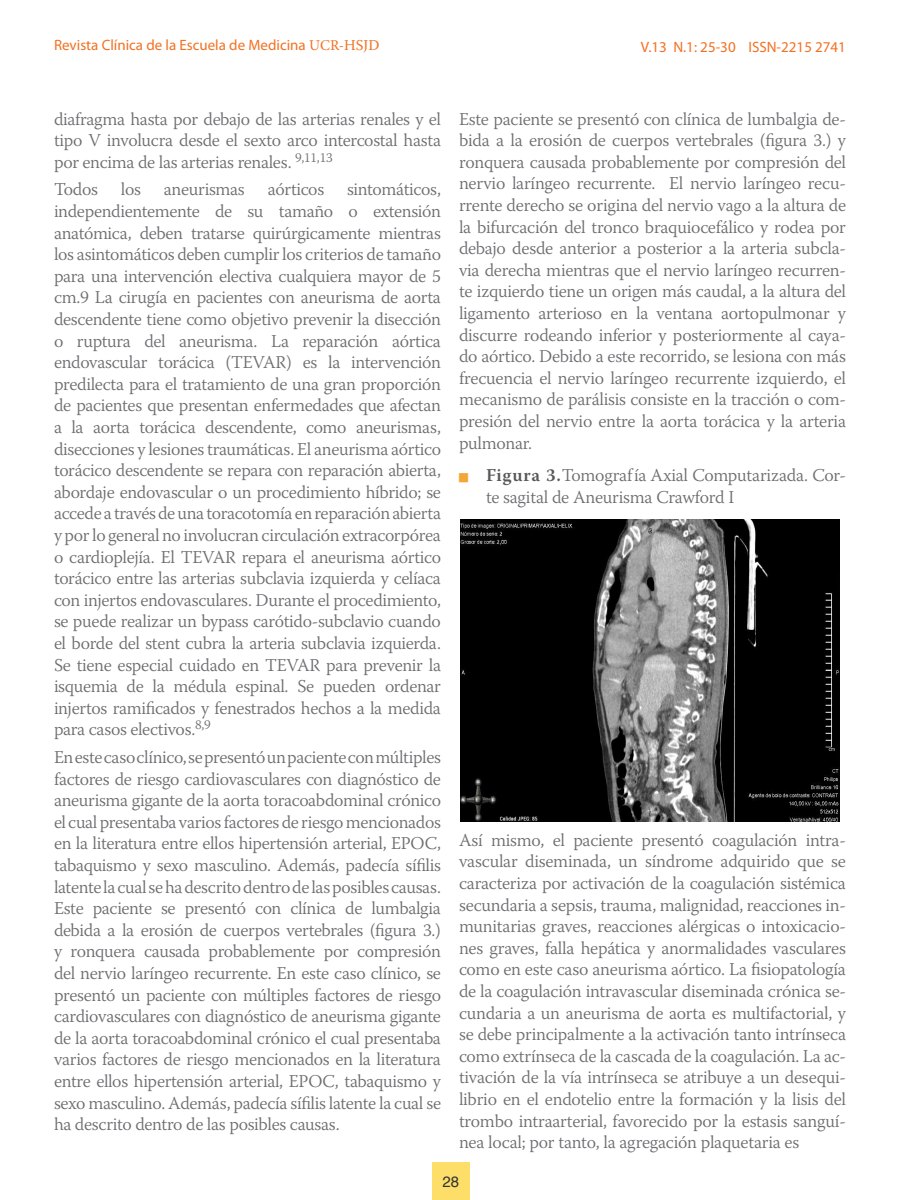
<style>
.page{position:relative;width:900px;height:1200px;background:#fff}
.page>*{position:absolute;margin:0;border:0;box-sizing:border-box;transform-origin:0 0}
.Texto_corrido_espaci{font:300 18px/21.6px "Warnock Pro";letter-spacing:-.02em;color:#6c6d70;text-align:justify}
.Vi_etas{font:300 18px/21.6px "Warnock Pro";letter-spacing:-.015em;color:#6c6d70;text-align:justify}
.t1{font:15px "Myriad Pro";color:#f37021}
.t2{font:15px "Helvetica";color:#333}
.s1{font-family:"Minion Pro"}
.s2{font-family:"Warnock Pro"}
.s3{font-family:"Apple Gothic";font-weight:400;font-size:9px;color:#f4a636}
.s4{font-weight:600;color:#58585a}
</style>
<div class="page">
<div style="left:432px;top:1163px;width:38px;height:37px;background:#fcde69"></div>
<img style="left:460px;top:519px;width:380px;height:303px">
<p class="t1" style="left:54px;top:36px;width:327px">Revista Clínica de la Escuela de Medicina <span class="s1">UCR-</span><span class="s2">HSJD</span></p>
<p class="t1" style="left:641px;top:38px;width:207px">V.13 N.1: 25-30 ISSN-2215 2741</p>
<p class="Texto_corrido_espaci" style="left:54px;top:108px;width:389px">diafragma hasta por debajo de las arterias renales y el tipo V involucra desde el sexto arco intercostal hasta por encima de las arterias renales. <sup>9,11,13</sup></p>
<p class="Texto_corrido_espaci" style="left:54px;top:178px;width:46px">Todos</p>
<p class="Texto_corrido_espaci" style="left:121px;top:178px;width:22px">los</p>
<p class="Texto_corrido_espaci" style="left:164px;top:178px;width:82px">aneurismas</p>
<p class="Texto_corrido_espaci" style="left:268px;top:178px;width:58px">aórticos</p>
<p class="Texto_corrido_espaci" style="left:54px;top:178px;width:389px;text-indent:293px">sintomáticos, independientemente de su tamaño o extensión anatómica, deben tratarse quirúrgicamente mientras los asintomáticos deben cumplir los criterios de tamaño para una intervención electiva cualquiera mayor de 5 cm.9 La cirugía en pacientes con aneurisma de aorta descendente tiene como objetivo prevenir la disección o ruptura del aneurisma. La reparación aórtica endovascular torácica (TEVAR) es la intervención predilecta para el tratamiento de una gran proporción de pacientes que presentan enfermedades que afectan a la aorta torácica descendente, como aneurismas, disecciones y lesiones traumáticas. El aneurisma aórtico torácico descendente se repara con reparación abierta, abordaje endovascular o un procedimiento híbrido; se accede a través de una toracotomía en reparación abierta y por lo general no involucran circulación extracorpórea o cardioplejía. El TEVAR repara el aneurisma aórtico torácico entre las arterias subclavia izquierda y celíaca con injertos endovasculares. Durante el procedimiento, se puede realizar un bypass carótido-subclavio cuando el borde del stent cubra la arteria subclavia izquierda.<br>Se tiene especial cuidado en TEVAR para prevenir la isquemia de la médula espinal. Se pueden ordenar injertos ramificados y fenestrados hechos a la medida para casos electivos.<sup>8,9</sup></p>
<p class="Texto_corrido_espaci" style="left:54px;top:746px;width:389px">En este caso clínico, se presentó un paciente con múltiples factores de riesgo cardiovasculares con diagnóstico de aneurisma gigante de la aorta toracoabdominal crónico el cual presentaba varios factores de riesgo mencionados en la literatura entre ellos hipertensión arterial, EPOC, tabaquismo y sexo masculino. Además, padecía sífilis latente la cual se ha descrito dentro de las posibles causas.<br>Este paciente se presentó con clínica de lumbalgia debida a la erosión de cuerpos vertebrales (figura 3.) y ronquera causada probablemente por compresión del nervio laríngeo recurrente. En este caso clínico, se presentó un paciente con múltiples factores de riesgo cardiovasculares con diagnóstico de aneurisma gigante de la aorta toracoabdominal crónico el cual presentaba varios factores de riesgo mencionados en la literatura entre ellos hipertensión arterial, EPOC, tabaquismo y sexo masculino. Además, padecía sífilis latente la cual se ha descrito dentro de las posibles causas.</p>
<p class="Vi_etas" style="left:459px;top:108px;width:389px">Este paciente se presentó con clínica de lumbalgia de&shy;bida a la erosión de cuerpos vertebrales (figura 3.) y ronquera causada probablemente por compresión del nervio laríngeo recurrente. El nervio laríngeo recu&shy;rrente derecho se origina del nervio vago a la altura de la bifurcación del tronco braquiocefálico y rodea por debajo desde anterior a posterior a la arteria subcla&shy;via derecha mientras que el nervio laríngeo recurren&shy;te izquierdo tiene un origen más caudal, a la altura del ligamento arterioso en la ventana aortopulmonar y discurre rodeando inferior y posteriormente al caya&shy;do aórtico. Debido a este recorrido, se lesiona con más frecuencia el nervio laríngeo recurrente izquierdo, el mecanismo de parálisis consiste en la tracción o com&shy;presión del nervio entre la aorta torácica y la arteria pulmonar.</p>
<p class="Texto_corrido_espaci" style="left:486px;top:464px;width:362px;text-indent:-27px"><span class="s3">m</span> <span class="s4">Figura 3.</span>Tomografía Axial Computarizada. Cor&shy;te sagital de Aneurisma Crawford I</p>
<p class="Vi_etas" style="left:459px;top:829px;width:389px">Así mismo, el paciente presentó coagulación intra&shy;vascular diseminada, un síndrome adquirido que se caracteriza por activación de la coagulación sistémica secundaria a sepsis, trauma, malignidad, reacciones in&shy;munitarias graves, reacciones alérgicas o intoxicacio&shy;nes graves, falla hepática y anormalidades vasculares como en este caso aneurisma aórtico. La fisiopatología de la coagulación intravascular diseminada crónica se&shy;cundaria a un aneurisma de aorta es multifactorial, y se debe principalmente a la activación tanto intrínseca como extrínseca de la cascada de la coagulación. La ac&shy;tivación de la vía intrínseca se atribuye a un desequi&shy;librio en el endotelio entre la formación y la lisis del trombo intraarterial, favorecido por la estasis sanguí&shy;nea local; por tanto, la agregación plaquetaria es</p>
<p class="t2" style="left:442px;top:1170px;width:18px">28</p>
</div>
